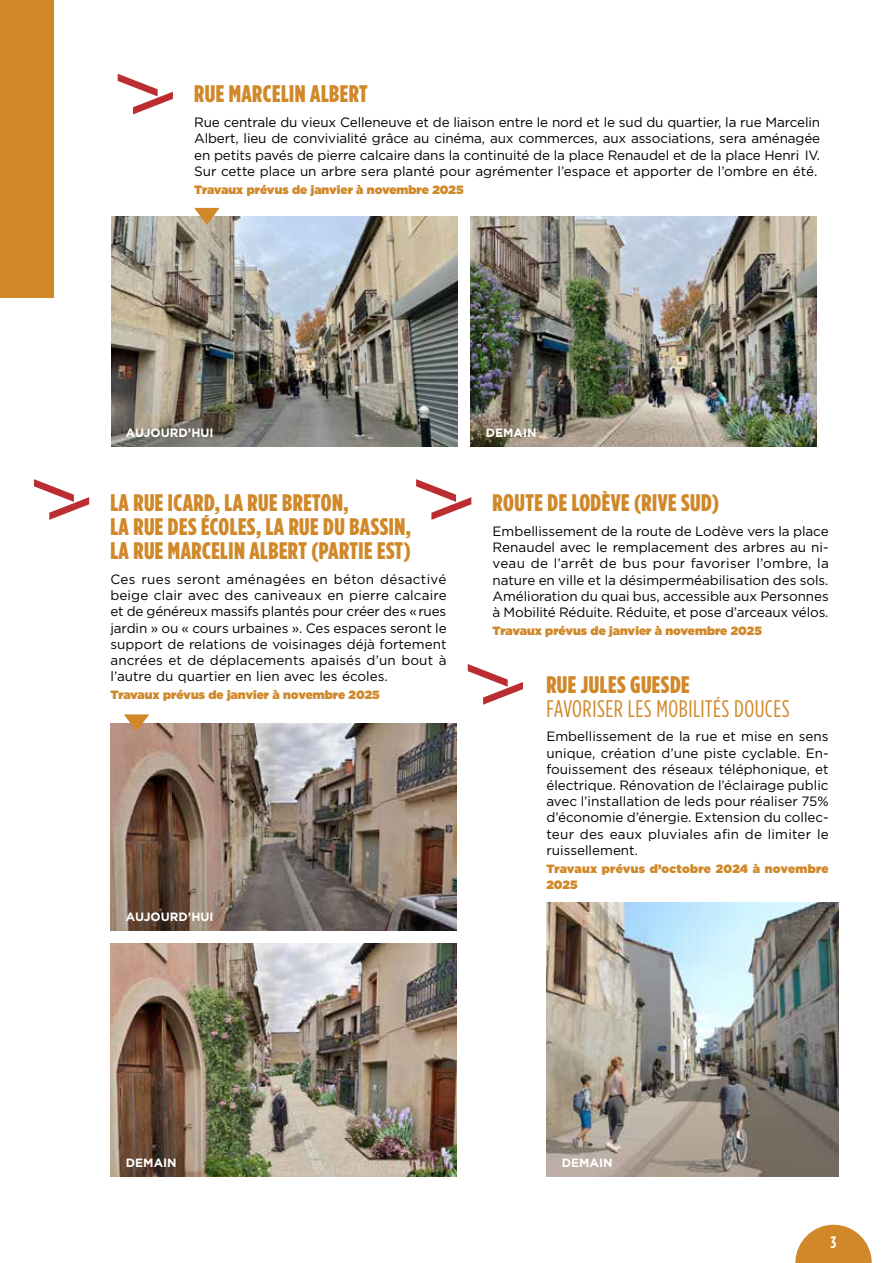
<style>
.page{position:relative;width:893px;height:1263px;background:#fff}
.page>*{position:absolute;margin:0;border:0;box-sizing:border-box;transform-origin:0 0}
.t1{font:900 24px/24px "Gotham Condensed";letter-spacing:.02em;color:#d08829}
.t2{font:24px "Gotham Condensed";letter-spacing:.02em;color:#d08829}
.t3{font:700 16.5px "Gotham Condensed";color:#fff}
.t4{font:13.5px/16.2px "Gotham";color:#000;text-align:justify}
.t5{font:900 12px/16.2px "Gotham";color:#d08829}
.t6{font:700 12px "Gotham";color:#fff}
</style>
<div class="page">
<svg style="left:795px;top:1225px;width:77px;height:38px"></svg>
<div style="left:0;top:0;width:54px;height:298px;background:#d08829"></div>
<img style="left:110px;top:943px;width:346px;height:234px">
<svg style="left:118px;top:74px;width:55px;height:40px"></svg>
<svg style="left:34px;top:479px;width:55px;height:41px"></svg>
<svg style="left:416px;top:479px;width:55px;height:41px"></svg>
<svg style="left:468px;top:664px;width:55px;height:41px"></svg>
<img style="left:112px;top:216px;width:346px;height:231px">
<img style="left:470px;top:216px;width:346px;height:231px">
<img style="left:110px;top:724px;width:346px;height:207px">
<svg style="left:194px;top:208px;width:26px;height:17px"></svg>
<svg style="left:124px;top:714px;width:25px;height:17px"></svg>
<img style="left:546px;top:902px;width:293px;height:275px">
<h1 class="t1" style="left:194px;top:82px;width:175px">RUE MARCELIN ALBERT</h1>
<p class="t4" style="left:194px;top:114px;width:628px">Rue centrale du vieux Celleneuve et de liaison entre le nord et le sud du quartier, la rue Marcelin Albert, lieu de convivialité grâce au cinéma, aux commerces, aux associations, sera aménagée en petits pavés de pierre calcaire dans la continuité de la place Renaudel et de la place Henri IV.<br>Sur cette place un arbre sera planté pour agrémenter l’espace et apporter de l’ombre en été.</p>
<p class="t5" style="left:194px;top:182px;width:271px">Travaux prévus de janvier à novembre 2025</p>
<p class="t6" style="left:126px;top:426px;width:89px">AUJOURD’HUI</p>
<h1 class="t1" style="left:110px;top:491px;width:302px">LA RUE ICARD, LA RUE BRETON,<br>LA RUE DES ÉCOLES, LA RUE DU BASSIN,<br>LA RUE MARCELIN ALBERT (PARTIE EST)</h1>
<p class="t4" style="left:110px;top:571px;width:338px">Ces rues seront aménagées en béton désactivé beige clair avec des caniveaux en pierre calcaire et de généreux massifs plantés pour créer des « rues jardin » ou « cours urbaines ». Ces espaces seront le support de relations de voisinages déjà fortement ancrées et de déplacements apaisés d’un bout à l’autre du quartier en lien avec les écoles.</p>
<p class="t5" style="left:110px;top:687px;width:271px">Travaux prévus de janvier à novembre 2025</p>
<p class="t6" style="left:126px;top:909px;width:89px">AUJOURD’HUI</p>
<p class="t6" style="left:486px;top:426px;width:52px">DEMAIN</p>
<h1 class="t1" style="left:493px;top:491px;width:228px">ROUTE DE LODÈVE (RIVE SUD)</h1>
<p class="t4" style="left:493px;top:523px;width:338px">Embellissement de la route de Lodève vers la place Renaudel avec le remplacement des arbres au ni&shy;veau de l’arrêt de bus pour favoriser l’ombre, la nature en ville et la désimperméabilisation des sols.<br>Amélioration du quai bus, accessible aux Personnes à Mobilité Réduite. Réduite, et pose d’arceaux vélos.</p>
<p class="t5" style="left:493px;top:623px;width:271px">Travaux prévus de janvier à novembre 2025</p>
<h1 class="t1" style="left:546px;top:672px;width:145px">RUE JULES GUESDE</h1>
<h1 class="t2" style="left:546px;top:695px;width:245px">FAVORISER LES MOBILITÉS DOUCES</h1>
<p class="t4" style="left:546px;top:728px;width:284px">Embellissement de la rue et mise en sens unique, création d’une piste cyclable. En&shy;fouissement des réseaux téléphonique, et électrique. Rénovation de l’éclairage public avec l’installation de leds pour réaliser 75% d’économie d’énergie. Extension du collec&shy;teur des eaux pluviales afin de limiter le ruissellement.</p>
<p class="t5" style="left:546px;top:861px;width:284px">Travaux prévus d’octobre 2024 à novembre<br>2025</p>
<p class="t6" style="left:126px;top:1156px;width:52px">DEMAIN</p>
<p class="t6" style="left:562px;top:1156px;width:52px">DEMAIN</p>
<p class="t3" style="left:831px;top:1233px;width:7px">3</p>
</div>
